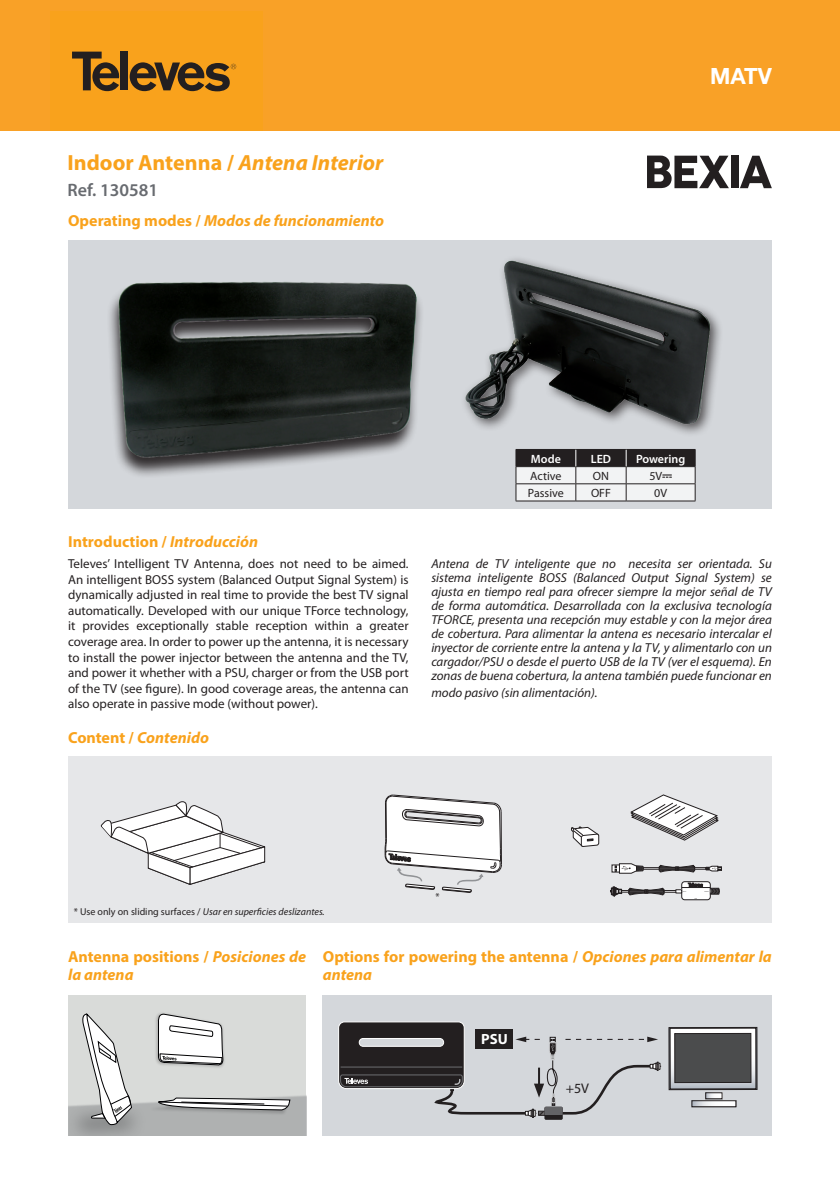
<style>
.page{position:relative;width:840px;height:1191px;background:#fff}
.page>*{position:absolute;margin:0;border:0;box-sizing:border-box;transform-origin:0 0}
.t1{font:700 22.4px "Helvetica Neue LT Std";color:#fff}
.t2{font:700 22px "Myriad Pro";color:#f9a21c}
.t3{font:600 18px "Myriad Pro";color:#686b70}
.t4{font:italic 700 16px/18px "Myriad Pro";color:#f9a21c}
.t5{font:700 16px/18px "Myriad Pro";color:#f9a21c}
.t6{font:700 14.8px "Myriad Pro";color:#fff}
.t7{font:14px "Myriad Pro";color:#231f20}
.t8{font:13px/15.6px "Myriad Pro";color:#231f20;text-align:justify}
.t9{font:italic 13px/14px "Myriad Pro";color:#231f20;text-align:justify}
.t10{font:12px "Myriad Pro";color:#231f20}
.t11{font:600 12px "Myriad Pro";color:#fff}
.t12{font:italic 10px "Myriad Pro";color:#231f20}
.t13{font:10px "Myriad Pro";color:#231f20}
.s1{font-style:italic}
.s2{font-style:normal}
</style>
<div class="page">
<div style="left:0;top:0;width:839px;height:131px;background:#f9a127"></div>
<div style="left:50px;top:12px;width:212px;height:119px;background:#f9a21c"></div>
<div style="left:121px;top:52px;width:7px;height:38px;background:#231f20"></div>
<svg style="left:72px;top:52px;width:48px;height:39px"></svg>
<svg style="left:129px;top:62px;width:107px;height:29px"></svg>
<div style="left:322px;top:995px;width:449px;height:140px;background:#d4d7db"></div>
<div style="left:544px;top:1106px;width:18px;height:13px;background:#231f20;border-radius:2px"></div>
<div style="left:668px;top:1027px;width:89px;height:63px;border:1px solid #231f20"></div>
<svg style="left:671px;top:1029px;width:82px;height:58px"></svg>
<div style="left:669px;top:1027px;width:86px;height:62px;border:1px solid #231f20"></div>
<div style="left:674px;top:1033px;width:76px;height:49px;background:#4b4c4d"></div>
<div style="left:674px;top:1033px;width:76px;height:50px;border:1px solid #231f20"></div>
<svg style="left:693px;top:1102px;width:40px;height:3px"></svg>
<div style="left:691px;top:1100px;width:44px;height:7px;border:1px solid #231f20"></div>
<svg style="left:707px;top:1094px;width:13px;height:3px"></svg>
<div style="left:705px;top:1092px;width:17px;height:7px;border:1px solid #231f20"></div>
<div style="left:68px;top:756px;width:703px;height:167px;background:#e6e7e9"></div>
<div style="left:642px;top:867px;width:64px;height:2px;border:1px solid #231f20"></div>
<svg style="left:658px;top:865px;width:37px;height:7px"></svg>
<svg style="left:705px;top:866px;width:16px;height:5px"></svg>
<svg style="left:611px;top:865px;width:8px;height:7px"></svg>
<svg style="left:614px;top:863px;width:29px;height:10px"></svg>
<svg style="left:630px;top:794px;width:87px;height:46px"></svg>
<svg style="left:100px;top:801px;width:166px;height:84px"></svg>
<div style="left:617px;top:890px;width:64px;height:2px;border:1px solid #231f20"></div>
<svg style="left:627px;top:887px;width:37px;height:8px"></svg>
<div style="left:681px;top:881px;width:29px;height:18px;background:#fff;border-radius:3px"></div>
<div style="left:681px;top:881px;width:29px;height:19px;border:1px solid #231f20;border-radius:3px"></div>
<svg style="left:675px;top:882px;width:45px;height:12px"></svg>
<svg style="left:610px;top:887px;width:11px;height:9px"></svg>
<svg style="left:384px;top:794px;width:117px;height:98px"></svg>
<svg style="left:571px;top:826px;width:27px;height:21px"></svg>
<div style="left:68px;top:240px;width:703px;height:268px;background:#d4d7db"></div>
<img style="left:109px;top:282px;width:298px;height:194px">
<img style="left:376px;top:258px;width:345px;height:185px">
<div style="left:68px;top:995px;width:238px;height:140px;background:#d9dbd9"></div>
<img style="left:68px;top:1102px;width:81px;height:33px">
<img style="left:133px;top:1095px;width:171px;height:36px">
<img style="left:156px;top:1016px;width:68px;height:52px">
<svg style="left:158px;top:1097px;width:132px;height:13px;background:#a7a8a8"></svg>
<svg style="left:157px;top:1013px;width:66px;height:52px;background:#d6d6d6"></svg>
<svg style="left:80px;top:1013px;width:52px;height:111px"></svg>
<svg style="left:338px;top:1021px;width:322px;height:96px"></svg>
<svg style="left:515px;top:449px;width:180px;height:52px;background:#a2a1a2"></svg>
<svg style="left:647px;top:156px;width:81px;height:32px"></svg>
<div style="left:730px;top:156px;width:8px;height:32px;background:#231f20"></div>
<svg style="left:740px;top:156px;width:31px;height:32px"></svg>
<h2 class="t2" style="left:67px;top:148px;width:317px">Indoor Antenna / <span class="s1">Antena Interior</span></h2>
<h3 class="t3" style="left:67px;top:179px;width:92px">Ref. 130581</h3>
<p class="t4" style="left:68px;top:211px;width:317px"><span class="s2">Operating modes /</span> Modos de funcionamiento</p>
<p class="t5" style="left:68px;top:532px;width:191px">Introduction / <span class="s1">Introducción</span></p>
<h1 class="t1" style="left:709px;top:63px;width:63px">MATV</h1>
<p class="t11" style="left:530px;top:451px;width:31px">Mode</p>
<p class="t11" style="left:590px;top:451px;width:22px">LED</p>
<p class="t11" style="left:635px;top:451px;width:51px">Powering</p>
<p class="t10" style="left:530px;top:468px;width:33px">Active</p>
<p class="t10" style="left:592px;top:468px;width:18px">ON</p>
<p class="t10" style="left:649px;top:468px;width:14px">5V</p>
<p class="t10" style="left:527px;top:485px;width:37px">Passive</p>
<p class="t10" style="left:590px;top:485px;width:21px">OFF</p>
<p class="t10" style="left:654px;top:485px;width:14px">0V</p>
<p class="t8" style="left:68px;top:555px;width:342px">Televes’ Intelligent TV Antenna, does not need to be aimed.<br>An intelligent BOSS system (Balanced Output Signal System) is dynamically adjusted in real time to provide the best TV signal automatically. Developed with our unique TForce technology, it provides exceptionally stable reception within a greater coverage area. In order to power up the antenna, it is necessary to install the power injector between the antenna and the TV, and power it whether with a PSU, charger or from the USB port of the TV (see figure). In good coverage areas, the antenna can also operate in passive mode (without power).</p>
<p class="t9" style="left:431px;top:556px;width:342px">Antena de TV inteligente que no necesita ser orientada. Su sistema inteligente BOSS (Balanced Output Signal System) se ajusta en tiempo real para ofrecer siempre la mejor señal de TV de forma automática. Desarrollada con la exclusiva tecnología TFORCE, presenta una recepción muy estable y con la mejor área de cobertura. Para alimentar la antena es necesario intercalar el inyector de corriente entre la antena y la TV, y alimentarlo con un cargador/PSU o desde el puerto USB de la TV (ver el esquema). En zonas de buena cobertura, la antena también puede funcionar en</p>
<p class="t9" style="left:431px;top:685px;width:168px">modo pasivo (sin alimentación).</p>
<p class="t4" style="left:68px;top:728px;width:142px"><span class="s2">Content /</span> Contenido</p>
<p class="t12" style="left:74px;top:905px;width:252px"><span class="s2">* Use only on sliding surfaces /</span> Usar en superficies deslizantes.</p>
<p class="t13" style="left:435px;top:891px;width:6px">*</p>
<p class="t4" style="left:68px;top:947px;width:239px"><span class="s2">Antenna positions /</span> Posiciones de la antena</p>
<p class="t5" style="left:322px;top:947px;width:450px">Options for powering the antenna / <span class="s1">Opciones para alimentar la antena</span></p>
<p class="t6" style="left:481px;top:1029px;width:28px">PSU</p>
<p class="t7" style="left:565px;top:1079px;width:25px">+5V</p>
</div>
